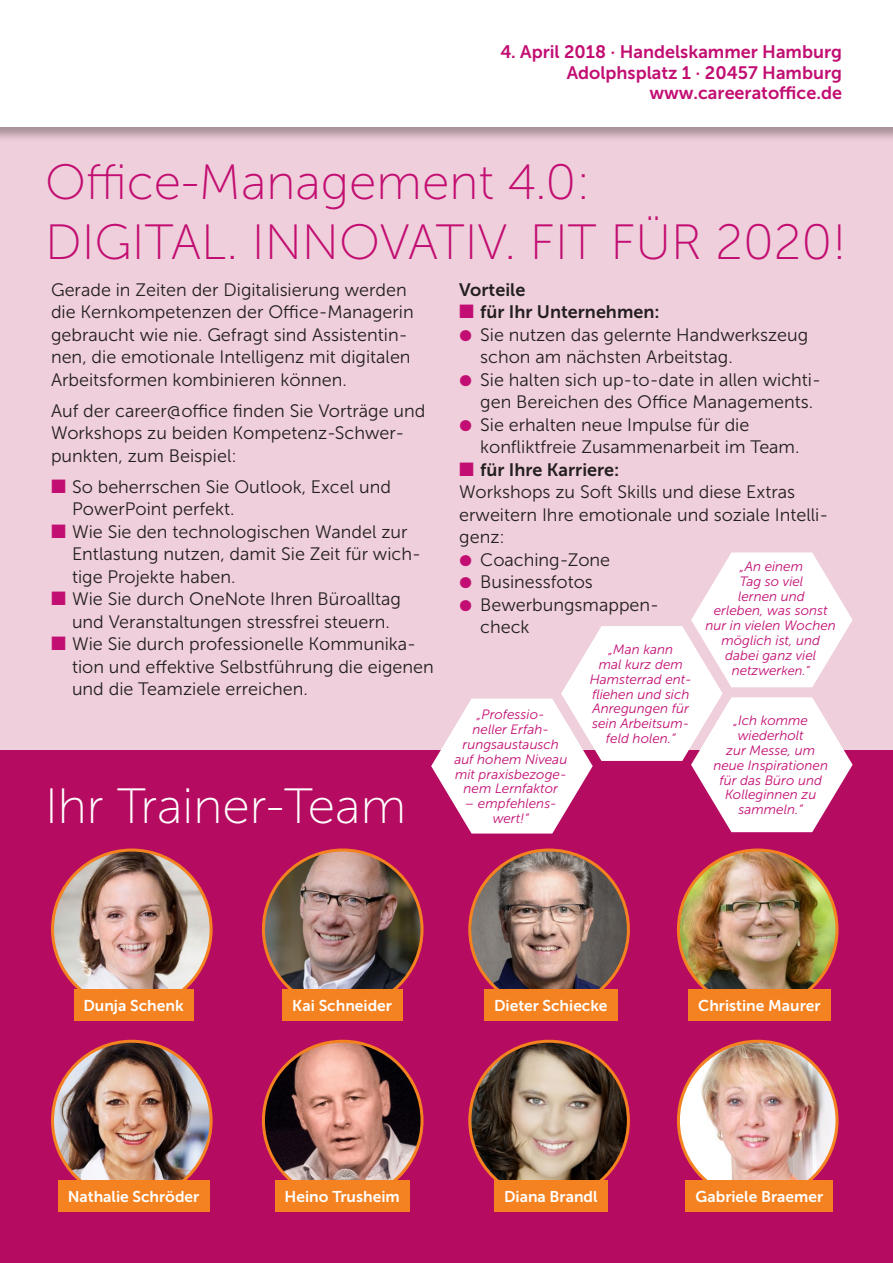
<style>
.page{position:relative;width:893px;height:1263px;background:#efcfdb}
.page>*{position:absolute;margin:0;border:0;box-sizing:border-box;transform-origin:0 0}
.t1{font:49.5px/59.4px "Museo Sans 100";color:#c20e72}
.t2{font:49.5px "Museo Sans 100";color:#fff}
.t3{font:18px/22.5px "Museo Sans 300";color:#231f20}
.t4{font:18px/20.2px "Museo Sans 700";color:#c20e72;text-align:right}
.t5{font:18px/22.5px "Museo Sans 700";color:#231f20}
.t6{font:15.6px "Museo Sans 700";color:#fff}
.t7{font:italic 13.5px/14.9px "Museo Sans 300";color:#c20e72;text-align:center}
.s1{font-family:"All You Need 2";color:#c20e72}
.s2{font-family:"All You Need 2";font-size:15.75px;color:#c20e72}
.s3{font-size:12.9px}
</style>
<div class="page">
<div style="left:0;top:750px;width:893px;height:513px;background:#b50b61"></div>
<div style="left:0;top:0;width:893px;height:142px;background:#231f20;opacity:.35"></div>
<div style="left:0;top:0;width:893px;height:126px;background:#fff"></div>
<svg style="left:431px;top:552px;width:422px;height:281px"></svg>
<img style="left:53px;top:850px;width:158px;height:159px;border-radius:79px">
<img style="left:53px;top:1041px;width:158px;height:159px;border-radius:79px">
<img style="left:263px;top:850px;width:159px;height:159px;border-radius:79px">
<img style="left:263px;top:1041px;width:159px;height:159px;border-radius:79px">
<img style="left:470px;top:850px;width:158px;height:159px;border-radius:79px">
<img style="left:472px;top:1041px;width:155px;height:159px">
<img style="left:678px;top:850px;width:159px;height:159px;border-radius:79px">
<img style="left:678px;top:1041px;width:159px;height:159px;border-radius:79px">
<div style="left:74px;top:989px;width:119px;height:32px;background:#f58220"></div>
<div style="left:58px;top:1180px;width:151px;height:32px;background:#f58220"></div>
<div style="left:282px;top:989px;width:120px;height:32px;background:#f58220"></div>
<div style="left:275px;top:1180px;width:135px;height:32px;background:#f58220"></div>
<div style="left:484px;top:989px;width:133px;height:32px;background:#f58220"></div>
<div style="left:494px;top:1180px;width:113px;height:32px;background:#f58220"></div>
<div style="left:688px;top:989px;width:143px;height:32px;background:#f58220"></div>
<div style="left:686px;top:1180px;width:147px;height:32px;background:#f58220"></div>
<p class="t4" style="left:500px;top:42px;width:343px">4. April 2018 · Handelskammer Hamburg<br>Adolphsplatz 1 · 20457 Hamburg www.careeratoffice.de</p>
<h1 class="t1" style="left:45px;top:153px;width:803px">Office-Management 4.0:<br>DIGITAL. INNOVATIV. FIT FÜR 2020!</h1>
<p class="t3" style="left:51px;top:278px;width:364px">Gerade in Zeiten der Digitalisierung werden die Kernkompetenzen der Office-Managerin gebraucht wie nie. Gefragt sind Assistentin&shy;nen, die emotionale Intelligenz mit digitalen Arbeitsformen kombinieren können.</p>
<p class="t3" style="left:51px;top:399px;width:376px">Auf der career@office finden Sie Vorträge und<br>Workshops zu beiden Kompetenz-Schwer&shy;punkten, zum Beispiel:</p>
<p class="t3" style="left:51px;top:475px;width:341px"><span class="s1">V</span> So beherrschen Sie Outlook, Excel und</p>
<p class="t3" style="left:72px;top:498px;width:164px">PowerPoint perfekt.</p>
<p class="t3" style="left:51px;top:520px;width:358px"><span class="s1">V</span> Wie Sie den technologischen Wandel zur</p>
<p class="t3" style="left:72px;top:543px;width:350px">Entlastung nutzen, damit Sie Zeit für wich-</p>
<p class="t3" style="left:72px;top:565px;width:165px">tige Projekte haben.</p>
<p class="t3" style="left:51px;top:588px;width:352px"><span class="s1">V</span> Wie Sie durch OneNote Ihren Büroalltag</p>
<p class="t3" style="left:72px;top:610px;width:319px">und Veranstaltungen stressfrei steuern.</p>
<p class="t3" style="left:51px;top:633px;width:367px"><span class="s1">V</span> Wie Sie durch professionelle Kommunika-</p>
<p class="t3" style="left:72px;top:655px;width:363px">tion und effektive Selbstführung die eigenen</p>
<p class="t3" style="left:72px;top:678px;width:237px">und die Teamziele erreichen.</p>
<h1 class="t2" style="left:45px;top:779px;width:363px">Ihr Trainer-Team</h1>
<p class="t5" style="left:459px;top:278px;width:202px">Vorteile<br><span class="s1">V</span> für Ihr Unternehmen:</p>
<p class="t3" style="left:459px;top:323px;width:350px"><span class="s2">N</span> Sie nutzen das gelernte Handwerkszeug</p>
<p class="t3" style="left:480px;top:346px;width:254px">schon am nächsten Arbeitstag.</p>
<p class="t3" style="left:459px;top:368px;width:363px"><span class="s2">N</span> Sie halten sich up-to-date in allen wichti-</p>
<p class="t3" style="left:480px;top:391px;width:334px">gen Bereichen des Office Managements.</p>
<p class="t3" style="left:459px;top:413px;width:292px"><span class="s2">N</span> Sie erhalten neue Impulse für die</p>
<p class="t3" style="left:480px;top:436px;width:321px">konfliktfreie Zusammenarbeit im Team.</p>
<p class="t5" style="left:459px;top:458px;width:162px"><span class="s1">V</span> für Ihre Karriere:</p>
<p class="t3" style="left:459px;top:481px;width:337px">Workshops zu Soft Skills und diese Extras</p>
<p class="t3" style="left:459px;top:503px;width:371px">erweitern Ihre emotionale und soziale Intelli-</p>
<p class="t3" style="left:459px;top:526px;width:47px">genz:</p>
<p class="t3" style="left:459px;top:548px;width:152px"><span class="s2">N</span> Coaching-Zone</p>
<p class="t3" style="left:459px;top:571px;width:135px"><span class="s2">N</span> Businessfotos</p>
<p class="t3" style="left:459px;top:593px;width:201px"><span class="s2">N</span> Bewerbungsmappen-</p>
<p class="t3" style="left:480px;top:616px;width:51px">check</p>
<p class="t7" style="left:705px;top:559px;width:132px">„An einem<br>Tag so viel<br>lernen und<br>erleben, was sonst nur in vielen Wochen möglich ist, und dabei ganz viel netzwer<span class="s3">ken.“</span></p>
<p class="t7" style="left:590px;top:642px;width:104px">„Man kann<br>mal kurz dem<br>Hamsterrad ent&shy;fliehen und sich<br>Anregungen für sein Arbeitsum&shy;feld holen.“</p>
<p class="t7" style="left:454px;top:707px;width:114px">„Professio-<br>neller Erfah&shy;rungsaustausch auf hohem Niveau mit praxisbezoge&shy;nem Lernfaktor</p>
<p class="t7" style="left:465px;top:796px;width:93px">– empfehlens&shy;wert!“</p>
<p class="t7" style="left:713px;top:713px;width:116px">„Ich komme wiederholt<br>zur Messe, um neue Inspirationen für das Büro und<br>Kolleginnen zu sammeln.“</p>
<p class="t6" style="left:83px;top:997px;width:102px">Dunja Schenk</p>
<p class="t6" style="left:292px;top:997px;width:101px">Kai Schneider</p>
<p class="t6" style="left:494px;top:997px;width:115px">Dieter Schiecke</p>
<p class="t6" style="left:698px;top:997px;width:124px">Christine Maurer</p>
<p class="t6" style="left:68px;top:1188px;width:133px">Nathalie Schröder</p>
<p class="t6" style="left:285px;top:1188px;width:117px">Heino Trusheim</p>
<p class="t6" style="left:504px;top:1188px;width:95px">Diana Brandl</p>
<p class="t6" style="left:696px;top:1188px;width:129px">Gabriele Braemer</p>
</div>
